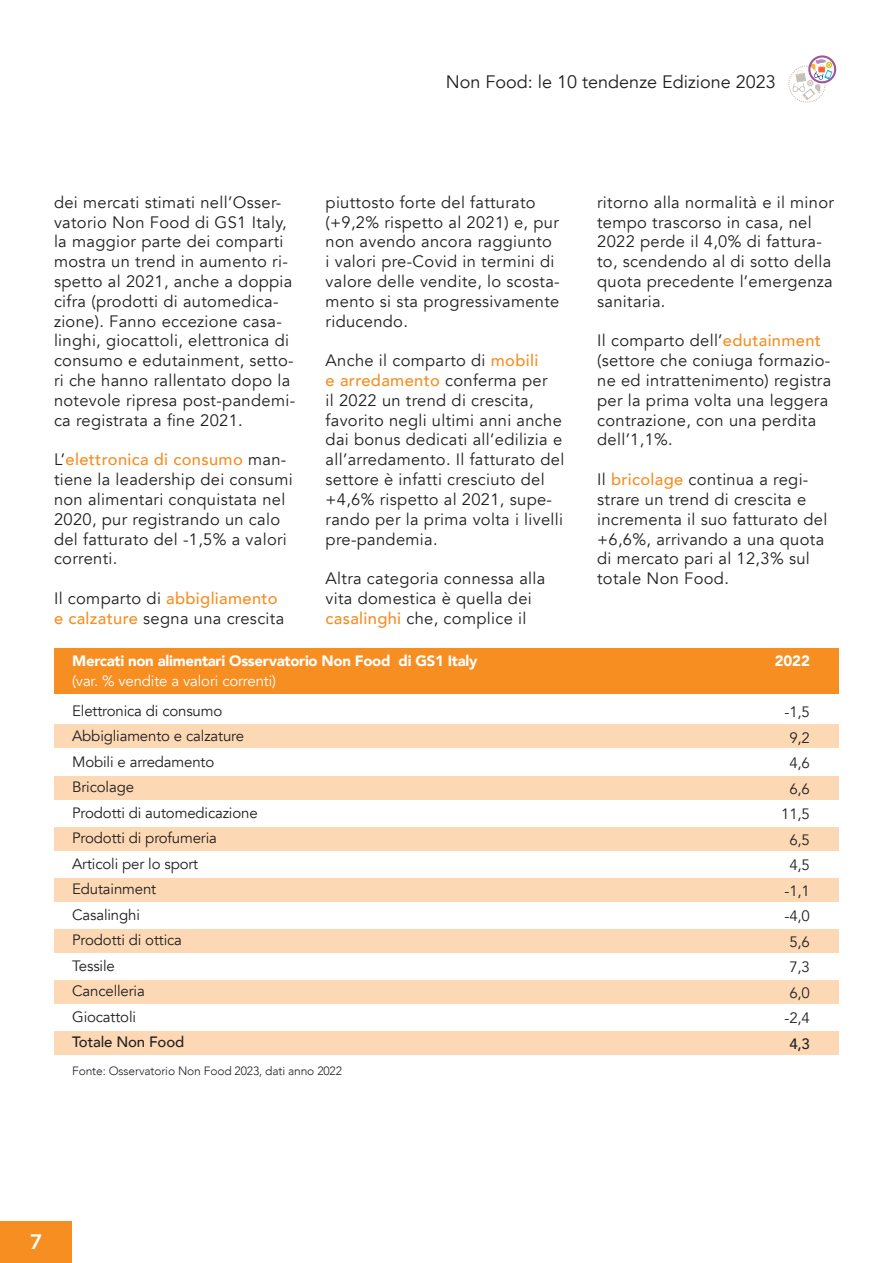
<style>
.page{position:relative;width:893px;height:1263px;background:#fff}
.page>*{position:absolute;margin:0;border:0;box-sizing:border-box;transform-origin:0 0}
.t1{font:500 21px "Gotham";color:#fff}
.t2{font:18px "Avenir";color:#231f20}
.t3{font:16.5px/19.8px "Avenir";letter-spacing:.02em;color:#231f20}
.t4{font:15px/25.5px "Avenir";letter-spacing:-.01em;color:#231f20}
.t5{font:900 15px "Avenir";letter-spacing:-.02em;color:#fff}
.t6{font:15px "Avenir";letter-spacing:-.01em;color:#fff}
.t7{font:500 15px "Avenir";letter-spacing:-.01em;color:#231f20}
.t8{font:300 12px "Avenir";letter-spacing:-.01em;color:#231f20}
.s1{font-weight:500;color:#f68e22}
</style>
<div class="page">
<svg style="left:788px;top:55px;width:48px;height:48px"></svg>
<div style="left:0;top:1221px;width:72px;height:42px;background:#f68e22"></div>
<div style="left:54px;top:1031px;width:785px;height:23px;background:#fdd8b4"></div>
<div style="left:54px;top:980px;width:785px;height:23px;background:#fdd8b4"></div>
<div style="left:54px;top:929px;width:785px;height:23px;background:#fdd8b4"></div>
<div style="left:54px;top:878px;width:785px;height:23px;background:#fdd8b4"></div>
<div style="left:54px;top:827px;width:785px;height:23px;background:#fdd8b4"></div>
<div style="left:54px;top:776px;width:785px;height:23px;background:#fdd8b4"></div>
<div style="left:54px;top:724px;width:785px;height:24px;background:#fdd8b4"></div>
<div style="left:54px;top:648px;width:785px;height:45px;background:#f68e22"></div>
<p class="t2" style="left:446px;top:72px;width:331px">Non Food: le 10 tendenze Edizione 2023</p>
<p class="t3" style="left:54px;top:193px;width:243px">dei mercati stimati nell’Osser&shy;vatorio Non Food di GS1 Italy, la maggior parte dei comparti mostra un trend in aumento ri&shy;spetto al 2021, anche a doppia cifra (prodotti di automedica&shy;zione). Fanno eccezione casa&shy;linghi, giocattoli, elettronica di consumo e edutainment, setto&shy;ri che hanno rallentato dopo la notevole ripresa post-pandemi&shy;ca registrata a fine 2021.</p>
<p class="t3" style="left:54px;top:450px;width:240px">L’<span class="s1">elettronica di consumo</span> man&shy;tiene la leadership dei consumi non alimentari conquistata nel<br>2020, pur registrando un calo del fatturato del -1,5% a valori correnti.</p>
<p class="t3" style="left:54px;top:589px;width:232px">Il comparto di <span class="s1">abbigliamento e calzature</span> segna una crescita</p>
<p class="t3" style="left:326px;top:193px;width:236px">piuttosto forte del fatturato (+9,2% rispetto al 2021) e, pur non avendo ancora raggiunto i valori pre-Covid in termini di valore delle vendite, lo scosta&shy;mento si sta progressivamente riducendo.</p>
<p class="t3" style="left:326px;top:351px;width:240px">Anche il comparto di <span class="s1">mobili<br>e arredamento</span> conferma per<br>il 2022 un trend di crescita, favorito negli ultimi anni anche dai bonus dedicati all’edilizia e all’arredamento. Il fatturato del settore è infatti cresciuto del +4,6% rispetto al 2021, supe&shy;rando per la prima volta i livelli pre-pandemia.</p>
<p class="t3" style="left:326px;top:569px;width:221px">Altra categoria connessa alla vita domestica è quella dei <span class="s1">casalinghi</span> che, complice il</p>
<p class="t3" style="left:597px;top:193px;width:238px">ritorno alla normalità e il minor tempo trascorso in casa, nel<br>2022 perde il 4,0% di fattura&shy;to, scendendo al di sotto della quota precedente l’emergenza sanitaria.</p>
<p class="t3" style="left:597px;top:331px;width:236px">Il comparto dell’<span class="s1">edutainment </span>(settore che coniuga formazio&shy;ne ed intrattenimento) registra per la prima volta una leggera contrazione, con una perdita dell’1,1%.</p>
<p class="t3" style="left:597px;top:470px;width:232px">Il <span class="s1">bricolage</span> continua a regi&shy;strare un trend di crescita e incrementa il suo fatturato del +6,6%, arrivando a una quota di mercato pari al 12,3% sul totale Non Food.</p>
<p class="t5" style="left:72px;top:648px;width:407px">Mercati non alimentari Osservatorio Non Food di GS1 Italy</p>
<p class="t6" style="left:72px;top:671px;width:205px">(var. % vendite a valori correnti)</p>
<p class="t4" style="left:72px;top:698px;width:187px">Elettronica di consumo<br>Abbigliamento e calzature<br>Mobili e arredamento<br>Bricolage<br>Prodotti di automedicazione<br>Prodotti di profumeria<br>Articoli per lo sport<br>Edutainment<br>Casalinghi<br>Prodotti di ottica<br>Tessile<br>Cancelleria<br>Giocattoli</p>
<p class="t7" style="left:72px;top:1029px;width:114px">Totale Non Food</p>
<p class="t8" style="left:72px;top:1063px;width:271px">Fonte: Osservatorio Non Food 2023, dati anno 2022</p>
<p class="t5" style="left:775px;top:648px;width:37px">2022</p>
<p class="t4" style="left:781px;top:699px;width:30px;text-align:center">-1,5<br>9,2<br>4,6<br>6,6<br>11,5<br>6,5<br>4,5 -1,1 -4,0<br>5,6<br>7,3<br>6,0 -2,4</p>
<p class="t7" style="left:789px;top:1030px;width:22px">4,3</p>
<p class="t1" style="left:30px;top:1227px;width:14px">7</p>
</div>
